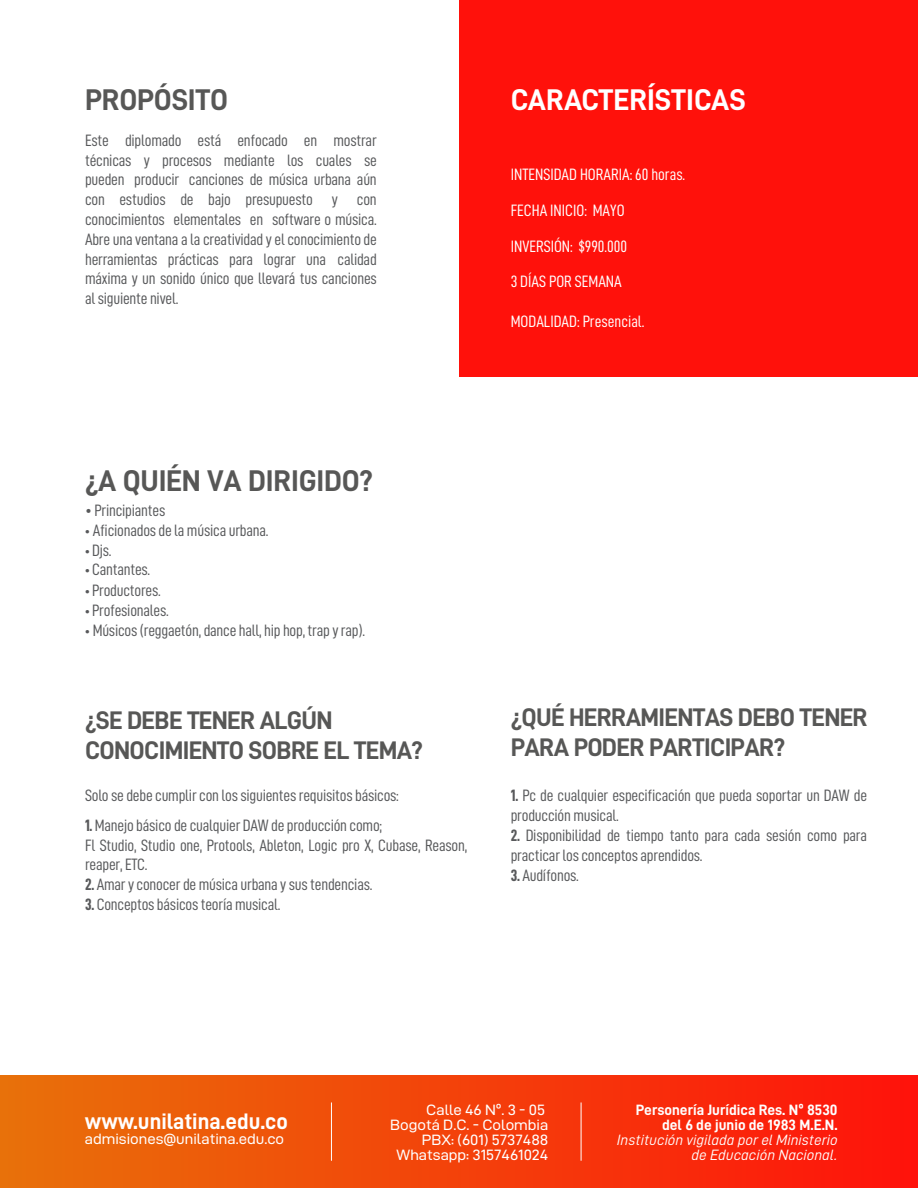
<style>
.page{position:relative;width:918px;height:1188px;background:#fff}
.page>*{position:absolute;margin:0;border:0;box-sizing:border-box;transform-origin:0 0}
.t1{font:30px "D DIN Bold";letter-spacing:-.01em;color:#575756}
.t2{font:30px "D DIN Bold";color:#fff}
.t3{font:25.5px/30.6px "D DIN Bold";letter-spacing:-.03em;color:#575756}
.t4{font:22.5px "D DIN Bold";color:#fff}
.t5{font:16.5px/19.8px "D DIN Condensed";letter-spacing:-.015em;color:#58595b}
.t6{font:16.5px/36px "D DIN Condensed";color:#fff}
.t7{font:15px/15px "D DIN Exp";color:#fff;text-align:right}
.t8{font:15px/15px "D DIN Italic";color:#fff;text-align:right}
.t9{font:15px/15px "D DIN Bold";color:#fff;text-align:right}
.s1{font-family:"Myriad Pro"}
.s2{font-family:"D DIN Condensed Bold"}
</style>
<div class="page">
<div style="left:459px;top:0;width:459px;height:377px;background:#ff110b"></div>
<div style="left:0;top:1075px;width:918px;height:113px;background:linear-gradient(to right,#e8710a,#ff120b)"></div>
<hr style="left:331px;top:1102px;width:1px;height:59px;background:#fff">
<hr style="left:581px;top:1102px;width:1px;height:59px;background:#fff">
<h1 class="t1" style="left:85px;top:83px;width:145px">PROPÓSITO</h1>
<p class="t5" style="left:85px;top:130px;width:293px;text-align:justify">Este diplomado está enfocado en mostrar técnicas y procesos mediante los cuales se pueden producir canciones de música urbana aún con estudios de bajo presupuesto y con conocimientos elementales en software o música.<br>Abre una ventana a la creatividad y el conocimiento de herramientas prácticas para lograr una calidad máxima y un sonido único que llevará tus canciones al siguiente nivel.</p>
<h1 class="t1" style="left:85px;top:464px;width:289px">¿A QUIÉN VA DIRIGIDO?</h1>
<p class="t5" style="left:85px;top:500px;width:82px">• Principiantes</p>
<p class="t5" style="left:85px;top:520px;width:185px"><span class="s1">•</span> Aficionados de la música urbana.</p>
<p class="t5" style="left:85px;top:540px;width:28px"><span class="s1">•</span> Djs.</p>
<p class="t5" style="left:85px;top:559px;width:67px"><span class="s1">•</span> Cantantes.</p>
<p class="t5" style="left:85px;top:581px;width:77px"><span class="s1">•</span> Productores.</p>
<p class="t5" style="left:85px;top:600px;width:85px"><span class="s1">•</span> Profesionales.</p>
<p class="t5" style="left:85px;top:620px;width:282px"><span class="s1">•</span> Músicos (reggaetón, dance hall, hip hop, trap y rap).</p>
<h1 class="t2" style="left:511px;top:83px;width:237px">CARACTERÍSTICAS</h1>
<p class="t6" style="left:511px;top:156px;width:176px">INTENSIDAD HORARIA: 60 horas.<br>FECHA INICIO: MAYO<br>INVERSIÓN: $990.000<br>3 DÍAS POR SEMANA</p>
<p class="t6" style="left:511px;top:303px;width:135px">MODALIDAD: Presencial.</p>
<h2 class="t3" style="left:85px;top:704px;width:339px">¿SE DEBE TENER ALGÚN<br>CONOCIMIENTO SOBRE EL TEMA?</h2>
<h2 class="t3" style="left:511px;top:701px;width:359px">¿QUÉ HERRAMIENTAS DEBO TENER<br>PARA PODER PARTICIPAR?</h2>
<p class="t5" style="left:85px;top:786px;width:315px">Solo se debe cumplir con los siguientes requisitos básicos:</p>
<p class="t5" style="left:85px;top:816px;width:384px"><span class="s2">1.</span> Manejo básico de cualquier DAW de producción como;<br>Fl Studio, Studio one, Protools, Ableton, Logic pro X, Cubase, Reason, reaper, ETC.</p>
<p class="t5" style="left:85px;top:874px;width:289px"><span class="s2">2.</span> Amar y conocer de música urbana y sus tendencias.</p>
<p class="t5" style="left:85px;top:894px;width:197px"><span class="s2">3.</span> Conceptos básicos teoría musical.</p>
<p class="t5" style="left:511px;top:786px;width:358px"><span class="s2">1.</span> Pc de cualquier especificación que pueda soportar un DAW de producción musical.</p>
<p class="t5" style="left:511px;top:825px;width:358px"><span class="s2">2.</span> Disponibilidad de tiempo tanto para cada sesión como para practicar los conceptos aprendidos.</p>
<p class="t5" style="left:511px;top:865px;width:70px"><span class="s2">3.</span> Audífonos.</p>
<h3 class="t4" style="left:85px;top:1109px;width:205px">www.unilatina.edu.co</h3>
<p class="t7" style="left:85px;top:1131px;width:201px">admisiones@unilatina.edu.co</p>
<p class="t7" style="left:390px;top:1102px;width:160px">Calle 46 Nº. 3 - 05<br>Bogotá D.C. - Colombia<br>PBX: (601) 5737488<br>Whatsapp: 3157461024</p>
<p class="t9" style="left:636px;top:1102px;width:203px">Personería Jurídica Res. Nº 8530 del 6 de junio de 1983 M.E.N.</p>
<p class="t8" style="left:617px;top:1132px;width:222px">Institución vigilada por el Ministerio de Educación Nacional.</p>
</div>
